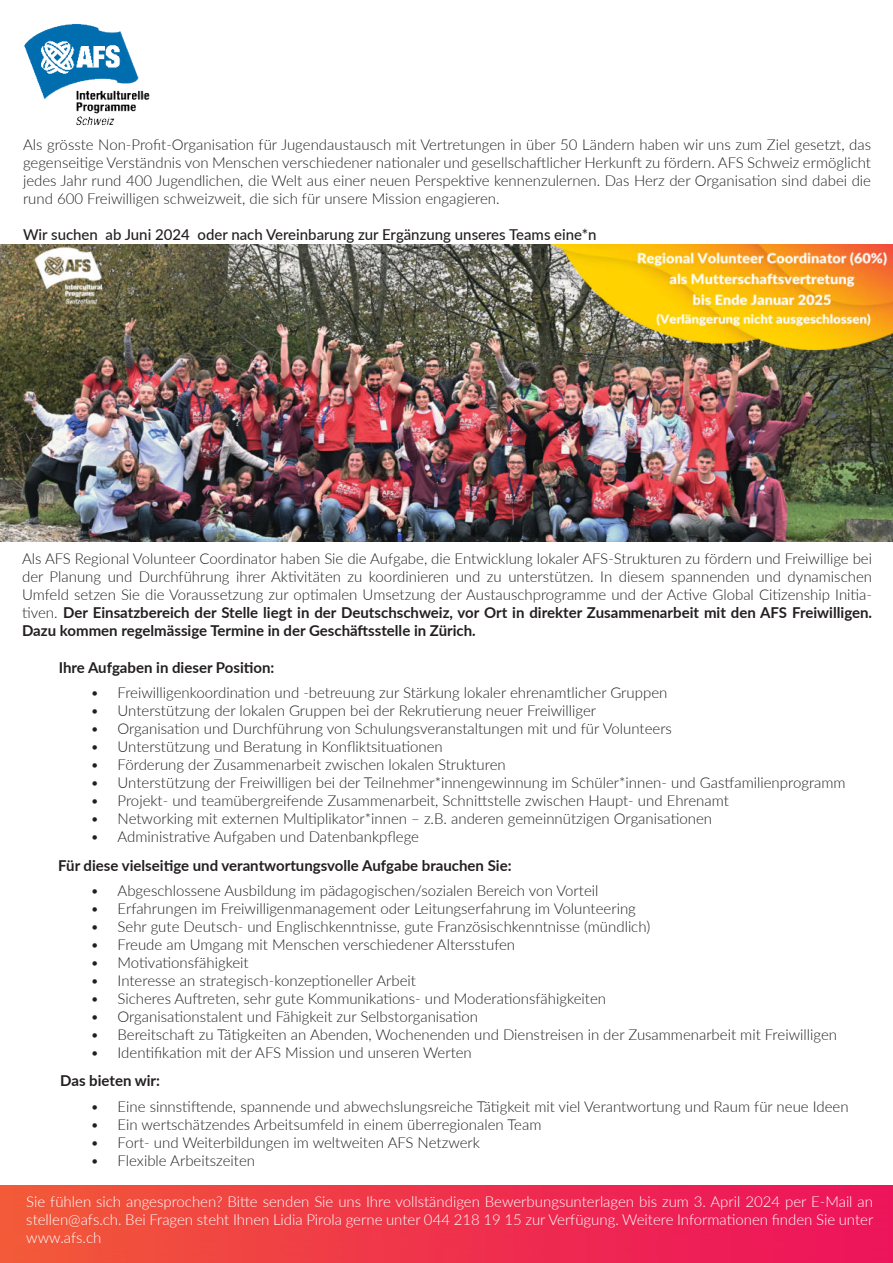
<style>
.page{position:relative;width:893px;height:1263px;background:#fff}
.page>*{position:absolute;margin:0;border:0;box-sizing:border-box;transform-origin:0 0}
.t1{font:300 15px/18px "Lato";color:#231f20}
.t2{font:300 15px/18px "Lato";color:#fff;text-align:justify}
.t3{font:700 15px "Lato";color:#231f20}
.t4{font:500 15px "Lato";color:#231f20}
.s1{font-weight:700}
</style>
<div class="page">
<img style="left:0;top:1185px;width:893px;height:78px">
<img style="left:24px;top:23px;width:126px;height:103px">
<img style="left:0;top:245px;width:893px;height:297px">
<p class="t1" style="left:23px;top:135px;width:850px;text-align:justify">Als grösste Non-Profit-Organisa琀椀on für Jugendaustausch mit Vertretungen in über 50 Ländern haben wir uns zum Ziel gesetzt, das gegensei琀椀ge Verständnis von Menschen verschiedener na琀椀onaler und gesellscha昀琀licher Herkun昀琀 zu fördern. AFS Schweiz ermöglicht jedes Jahr rund 400 Jugendlichen, die Welt aus einer neuen Perspek琀椀ve kennenzulernen. Das Herz der Organisa琀椀on sind dabei die rund 600 Freiwilligen schweizweit, die sich für unsere Mission engagieren.</p>
<p class="t4" style="left:23px;top:229px;width:575px">Wir suchen ab Juni 2024 oder nach Vereinbarung zur Erg‰nzung unseres Teams eine*n</p>
<p class="t1" style="left:22px;top:549px;width:851px;text-align:justify">Als AFS Regional Volunteer Coordinator haben Sie die Aufgabe, die Entwicklung lokaler AFS-Strukturen zu fördern und Freiwillige bei der Planung und Durchführung ihrer Ak琀椀vitäten zu koordinieren und zu unterstützen. In diesem spannenden und dynamischen Umfeld setzen Sie die Voraussetzung zur op琀椀malen Umsetzung der Austauschprogramme und der Ac琀椀ve Global Ci琀椀zenship Ini琀椀a-琀椀ven. <span class="s1">Der Einsatzbereich der Stelle liegt in der Deutschschweiz, vor Ort in direkter Zusammenarbeit mit den AFS Freiwilligen.<br>Dazu kommen regelmässige Termine in der Geschä昀琀sstelle in Zürich.</span></p>
<p class="t3" style="left:59px;top:656px;width:217px">Ihre Aufgaben in dieser Posi琀椀on:</p>
<p class="t1" style="left:91px;top:683px;width:756px">ï Freiwilligenkoordina琀椀on und -betreuung zur Stärkung lokaler ehrenamtlicher Gruppen<br>ï Unterstützung der lokalen Gruppen bei der Rekru琀椀erung neuer Freiwilliger<br>ï Organisa琀椀on und Durchführung von Schulungsveranstaltungen mit und für Volunteers<br>ï Unterstützung und Beratung in Konfliktsitua琀椀onen<br>ï Förderung der Zusammenarbeit zwischen lokalen Strukturen<br>ï Unterstützung der Freiwilligen bei der Teilnehmer*innengewinnung im Schüler*innen- und Gas琀昀amilienprogramm ï Projekt- und teamübergreifende Zusammenarbeit, Schni琀琀stelle zwischen Haupt- und Ehrenamt<br>ï Networking mit externen Mul琀椀plikator*innen – z.B. anderen gemeinnützigen Organisa琀椀onen<br>ï Administra琀椀ve Aufgaben und Datenbankpflege</p>
<p class="t3" style="left:58px;top:854px;width:455px">Für diese vielsei琀椀ge und verantwortungsvolle Aufgabe brauchen Sie:</p>
<p class="t1" style="left:91px;top:881px;width:748px">ï Abgeschlossene Ausbildung im pädagogischen/sozialen Bereich von Vorteil<br>ï Erfahrungen im Freiwilligenmanagement oder Leitungserfahrung im Volunteering<br>ï Sehr gute Deutsch- und Englischkenntnisse, gute Französischkenntnisse (mündlich)<br>ï Freude am Umgang mit Menschen verschiedener Altersstufen<br>ï Mo琀椀va琀椀onsfähigkeit<br>ï Interesse an strategisch-konzep琀椀oneller Arbeit<br>ï Sicheres Au昀琀reten, sehr gute Kommunika琀椀ons- und Modera琀椀onsfähigkeiten<br>ï Organisa琀椀onstalent und Fähigkeit zur Selbstorganisa琀椀on<br>ï Bereitscha昀琀 zu Tä琀椀gkeiten an Abenden, Wochenenden und Dienstreisen in der Zusammenarbeit mit Freiwilligen ï Iden琀椀fika琀椀on mit der AFS Mission und unseren Werten</p>
<p class="t3" style="left:60px;top:1069px;width:101px">Das bieten wir:</p>
<p class="t1" style="left:91px;top:1097px;width:759px">ï Eine sinns琀椀昀琀ende, spannende und abwechslungsreiche Tä琀椀gkeit mit viel Verantwortung und Raum für neue Ideen ï Ein wertschätzendes Arbeitsumfeld in einem überregionalen Team<br>ï Fort- und Weiterbildungen im weltweiten AFS Netzwerk<br>ï Flexible Arbeitszeiten</p>
<p class="t2" style="left:26px;top:1192px;width:848px">Sie fühlen sich angesprochen? Bi琀琀e senden Sie uns Ihre vollständigen Bewerbungsunterlagen bis zum 3. April 2024 per E-Mail an stellen@afs.ch. Bei Fragen steht Ihnen Lidia Pirola gerne unter 044 218 19 15 zur Verfügung. Weitere Informa琀椀onen finden Sie unter www.afs.ch</p>
</div>
